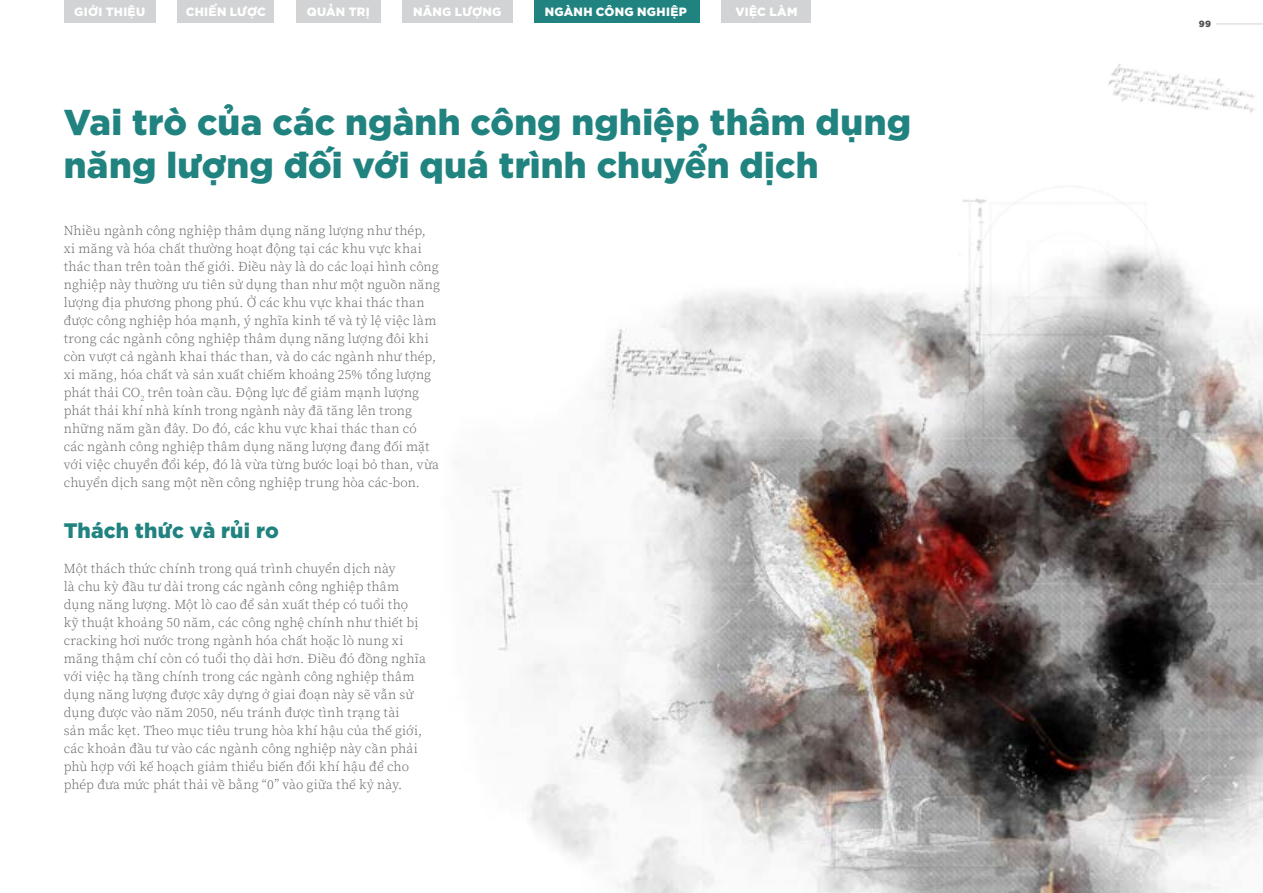
<style>
.page{position:relative;width:1263px;height:893px;background:#fff}
.page>*{position:absolute;margin:0;border:0;box-sizing:border-box;transform-origin:0 0}
.t1{font:900 36px/43.2px "SVN Gotham";letter-spacing:.005em;color:#218380}
.t2{font:900 21px "SVN Gotham";letter-spacing:.005em;color:#218380}
.t3{font:300 13.5px/18px "Source Serif Pro";letter-spacing:.01em;color:#5f5f61}
.t4{font:900 12px "SVN Gotham";letter-spacing:.025em;color:#fff}
.t5{font:900 9px "SVN Gotham";color:#4d4d4f}
</style>
<div class="page">
<img style="left:486px;top:292px;width:777px;height:601px">
<img style="left:831px;top:23px;width:432px;height:614px">
<div style="left:64px;top:0;width:92px;height:22px;background:#d1d3d4"></div>
<div style="left:402px;top:0;width:110px;height:22px;background:#d1d3d4"></div>
<div style="left:296px;top:0;width:84px;height:22px;background:#d1d3d4"></div>
<div style="left:178px;top:0;width:96px;height:22px;background:#d1d3d4"></div>
<div style="left:534px;top:0;width:166px;height:22px;background:#218380"></div>
<div style="left:722px;top:0;width:89px;height:22px;background:#d1d3d4"></div>
<hr style="left:1216px;top:24px;width:47px;height:1px;background:#d1d3d4">
<p class="t4" style="left:74px;top:2px;width:72px">GIỚI THIỆU</p>
<p class="t4" style="left:186px;top:2px;width:82px">CHIẾN LƯỢC</p>
<p class="t4" style="left:307px;top:2px;width:64px">QUẢN TRỊ</p>
<p class="t4" style="left:413px;top:2px;width:90px">NĂNG LƯỢNG</p>
<p class="t4" style="left:545px;top:2px;width:144px">NGÀNH CÔNG NGHIỆP</p>
<p class="t4" style="left:735px;top:2px;width:64px">VIỆC LÀM</p>
<h1 class="t1" style="left:64px;top:98px;width:849px">Vai trò của các ngành công nghiệp thâm dụng năng lượng đối với quá trình chuyển dịch</h1>
<p class="t3" style="left:64px;top:222px;width:378px">Nhiều ngành công nghiệp thâm dụng năng lượng như thép, xi măng và hóa chất thường hoạt động tại các khu vực khai thác than trên toàn thế giới. Điều này là do các loại hình công nghiệp này thường ưu tiên sử dụng than như một nguồn năng lượng địa phương phong phú. Ở các khu vực khai thác than được công nghiệp hóa mạnh, ý nghĩa kinh tế và tỷ lệ việc làm trong các ngành công nghiệp thâm dụng năng lượng đôi khi còn vượt cả ngành khai thác than, và do các ngành như thép, xi măng, hóa chất và sản xuất chiếm khoảng 25% tổng lượng phát thải CO<sub>2</sub> trên toàn cầu. Động lực để giảm mạnh lượng phát thải khí nhà kính trong ngành này đã tăng lên trong những năm gần đây. Do đó, các khu vực khai thác than có các ngành công nghiệp thâm dụng năng lượng đang đối mặt với việc chuyển đổi kép, đó là vừa từng bước loại bỏ than, vừa chuyển dịch sang một nền công nghiệp trung hòa các-bon.</p>
<h2 class="t2" style="left:64px;top:513px;width:217px">Thách thức và rủi ro</h2>
<p class="t3" style="left:64px;top:559px;width:364px">Một thách thức chính trong quá trình chuyển dịch này<br>là chu kỳ đầu tư dài trong các ngành công nghiệp thâm dụng năng lượng. Một lò cao để sản xuất thép có tuổi thọ kỹ thuật khoảng 50 năm, các công nghệ chính như thiết bị cracking hơi nước trong ngành hóa chất hoặc lò nung xi măng thậm chí còn có tuổi thọ dài hơn. Điều đó đồng nghĩa với việc hạ tầng chính trong các ngành công nghiệp thâm dụng năng lượng được xây dựng ở giai đoạn này sẽ vẫn sử dụng được vào năm 2050, nếu tránh được tình trạng tài<br>sản mắc kẹt. Theo mục tiêu trung hòa khí hậu của thế giới, các khoản đầu tư vào các ngành công nghiệp này cần phải phù hợp với kế hoạch giảm thiểu biến đổi khí hậu để cho phép đưa mức phát thải về bằng “0” vào giữa thế kỷ này.</p>
<p class="t5" style="left:1199px;top:16px;width:14px">99</p>
</div>
